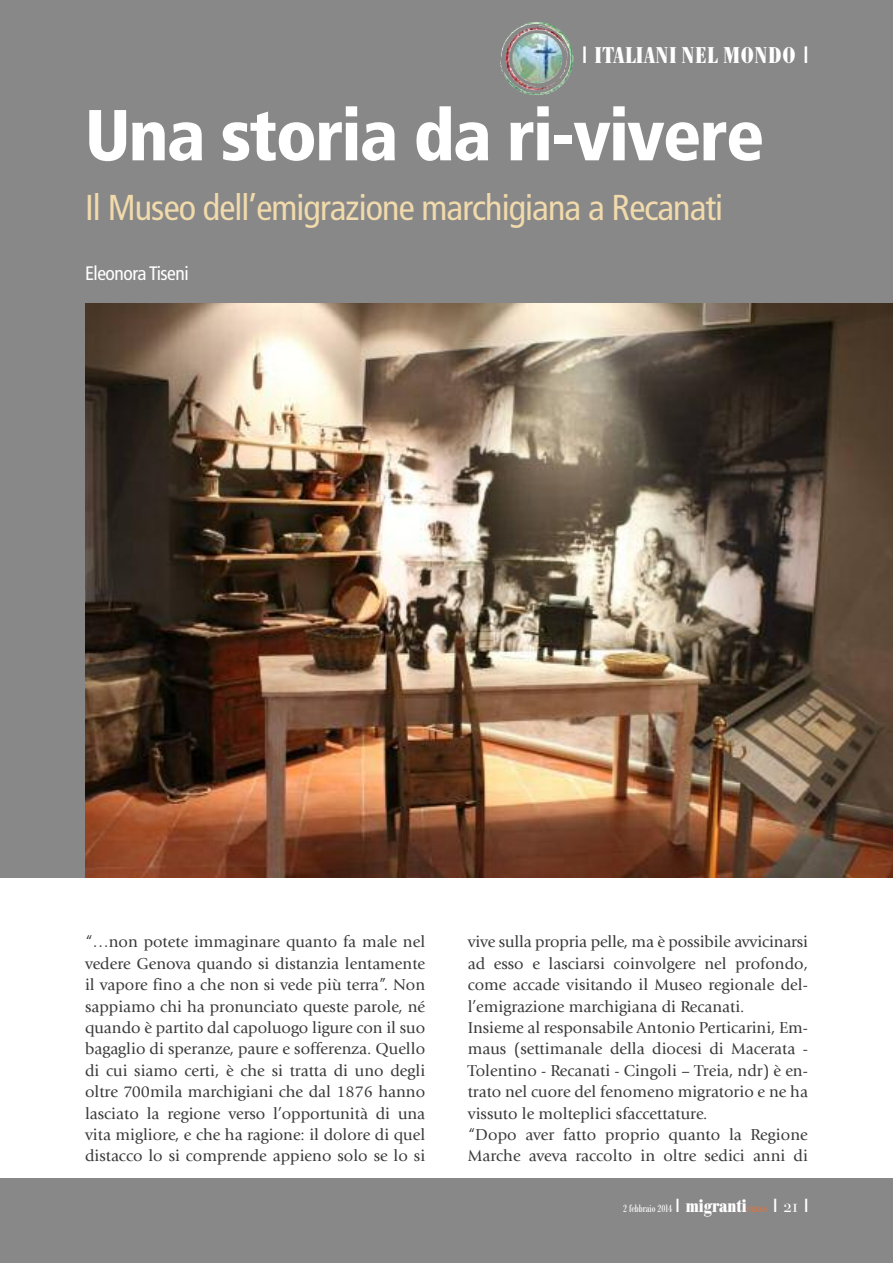
<style>
.page{position:relative;width:893px;height:1263px;background:#fff}
.page>*{position:absolute;margin:0;border:0;box-sizing:border-box;transform-origin:0 0}
.t1{font:900 condensed 72px "Frutiger";letter-spacing:-.025em;color:#fff}
.t2{font:condensed 36px "Frutiger";letter-spacing:-.025em;color:#f1daab}
.t3{font:700 condensed 22.5px "Bodoni BE";letter-spacing:.04em;color:#fff}
.t4{font:condensed 19.5px "Frutiger";letter-spacing:-.025em;color:#fff}
.t5{font:18px "False Positive BRK";color:#fff}
.t6{font:16.5px/21.5px "Giovanni";color:#39383a;text-align:justify}
.t7{font:condensed 10.5px "Bodoni BE";color:#fff}
.t8{font:700 condensed 7.5px "Bodoni BE";letter-spacing:.04em;color:#d17749}
.s1{font-family:"False Positive BRK";font-weight:400;font-stretch:normal}
.s2{font-family:"False Positive BRK";font-stretch:normal;font-size:18px}
.s3{font-weight:700;font-size:18px}
.s4{font-family:"Bauer Bodoni Roman SC"}
</style>
<div class="page">
<div style="left:0;top:0;width:893px;height:877px;background:#888889"></div>
<div style="left:0;top:1178px;width:893px;height:85px;background:#888889"></div>
<img style="left:85px;top:303px;width:808px;height:574px">
<img style="left:504px;top:27px;width:64px;height:45px">
<h3 class="t3" style="left:583px;top:47px;width:227px"><span class="s1">1</span> ITALIANI NEL MONDO <span class="s1">1</span></h3>
<h1 class="t1" style="left:85px;top:106px;width:681px">Una storia da ri-vivere</h1>
<h2 class="t2" style="left:85px;top:193px;width:640px">Il Museo dell’emigrazione marchigiana a Recanati</h2>
<p class="t4" style="left:85px;top:266px;width:105px">Eleonora Tiseni</p>
<p class="t6" style="left:85px;top:932px;width:342px">“…non potete immaginare quanto fa male nel vedere Genova quando si distanzia lentamente il vapore fino a che non si vede più terra”. Non sappiamo chi ha pronunciato queste parole, né quando è partito dal capoluogo ligure con il suo bagaglio di speranze, paure e sofferenza. Quello di cui siamo certi, è che si tratta di uno degli oltre 700mila marchigiani che dal 1876 hanno lasciato la regione verso l’opportunità di una vita migliore, e che ha ragione: il dolore di quel distacco lo si comprende appieno solo se lo si</p>
<p class="t6" style="left:468px;top:932px;width:342px;text-align:left">vive sulla propria pelle, ma è possibile avvicinarsi ad esso e lasciarsi coinvolgere nel profondo, come accade visitando il Museo regionale del&shy;l’emigrazione marchigiana di Recanati.<br>Insieme al responsabile Antonio Perticarini, Em&shy;maus (settimanale della diocesi di Macerata - Tolentino - Recanati - Cingoli – Treia, ndr) è en&shy;trato nel cuore del fenomeno migratorio e ne ha vissuto le molteplici sfaccettature.<br>“Dopo aver fatto proprio quanto la Regione Marche aveva raccolto in oltre sedici anni di</p>
<p class="t7" style="left:623px;top:1205px;width:125px">2 febbraio 2014 <span class="s2">1</span> <span class="s3">migranti</span></p>
<p class="t8" style="left:747px;top:1207px;width:22px">PRESS</p>
<p class="t5" style="left:774px;top:1196px;width:36px">1<span class="s4">21</span>1</p>
</div>
